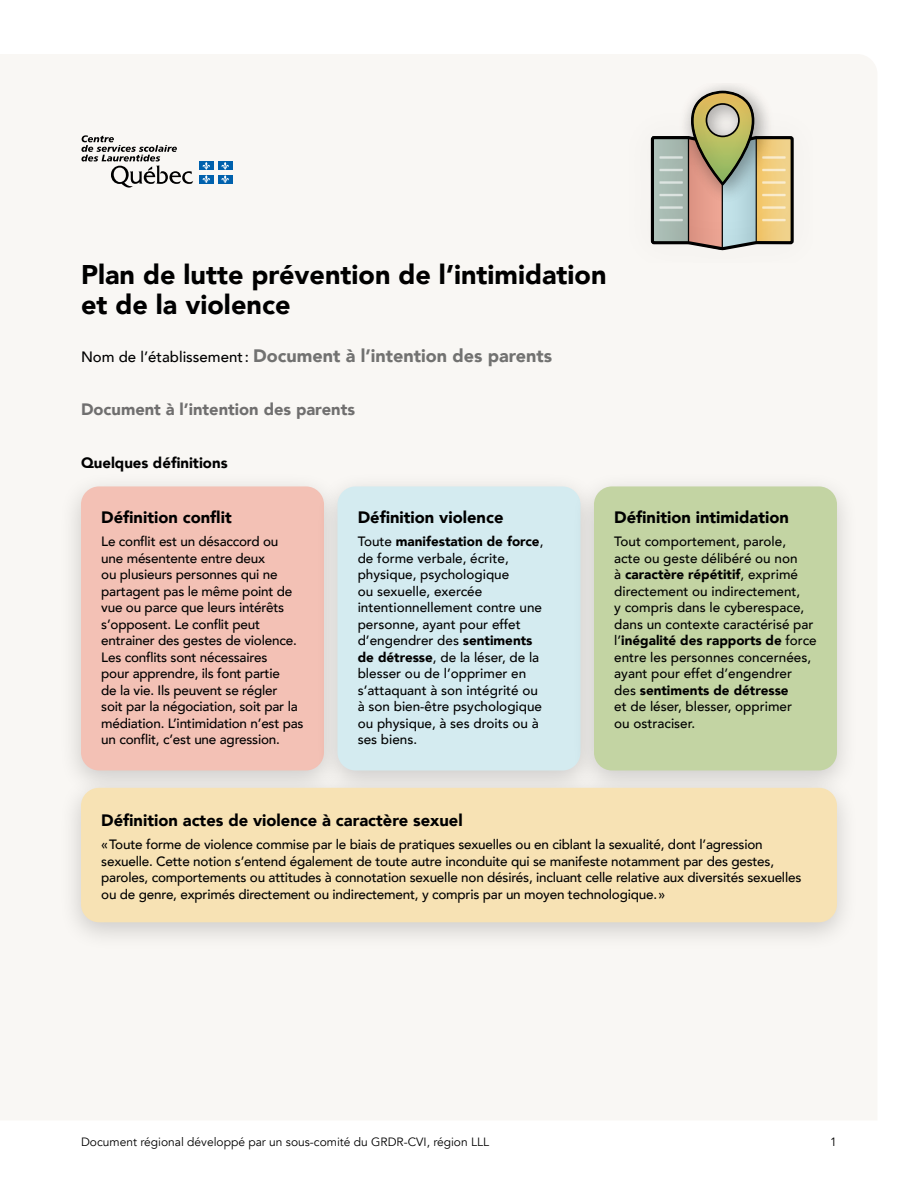
<style>
.page{position:relative;width:918px;height:1188px;background:#fff}
.page>*{position:absolute;margin:0;border:0;box-sizing:border-box;transform-origin:0 0}
.t1{font:900 27px/30px "Avenir";color:#000}
.t2{font:900 18px "Avenir";color:#727271}
.t3{font:900 16.5px "Avenir";color:#000}
.t4{font:900 16.5px "Avenir";color:#706f6f}
.t5{font:900 15px "Avenir";color:#000}
.t6{font:500 13.5px/16.5px "Avenir";letter-spacing:-.015em;color:#000}
.t7{font:12px "Avenir";color:#000}
.s1{font-weight:500;font-size:15px;color:#000}
.s2{font-weight:900}
</style>
<div class="page">
<div style="left:0;top:54px;width:877px;height:1066px;background:#f9f7f4"></div>
<svg style="left:81px;top:135px;width:112px;height:53px"></svg>
<div style="left:199px;top:161px;width:15px;height:9px;background:#0061ad"></div>
<div style="left:218px;top:161px;width:14px;height:9px;background:#0061ad"></div>
<div style="left:199px;top:175px;width:15px;height:9px;background:#0061ad"></div>
<svg style="left:202px;top:162px;width:8px;height:21px"></svg>
<div style="left:218px;top:175px;width:14px;height:9px;background:#0061ad"></div>
<svg style="left:221px;top:162px;width:8px;height:21px"></svg>
<div style="left:58px;top:471px;width:288px;height:329px;background:#000;opacity:.18"></div>
<div style="left:81px;top:486px;width:243px;height:284px;background:#f3c1b5;border-radius:18px"></div>
<div style="left:315px;top:471px;width:288px;height:329px;background:#000;opacity:.18"></div>
<div style="left:338px;top:486px;width:242px;height:284px;background:#d4ebf0;border-radius:18px"></div>
<div style="left:571px;top:471px;width:288px;height:329px;background:#000;opacity:.18"></div>
<div style="left:594px;top:486px;width:243px;height:284px;background:#c3d4a3;border-radius:18px"></div>
<div style="left:629px;top:91px;width:184px;height:171px;background:#f7f5f2"></div>
<img style="left:672px;top:83px;width:109px;height:6px">
<svg style="left:649px;top:89px;width:146px;height:163px"></svg>
<div style="left:58px;top:772px;width:801px;height:179px;background:#000;opacity:.18"></div>
<div style="left:81px;top:788px;width:756px;height:134px;background:#f7e2b4;border-radius:18px"></div>
<h1 class="t1" style="left:81px;top:258px;width:527px">Plan de lutte prévention de l’intimidation et de la violence</h1>
<h2 class="t2" style="left:81px;top:340px;width:473px"><span class="s1">Nom de l’établissement:</span> Document à l’intention des parents</h2>
<p class="t4" style="left:81px;top:395px;width:276px">Document à l’intention des parents</p>
<p class="t5" style="left:81px;top:450px;width:148px">Quelques définitions</p>
<p class="t3" style="left:101px;top:503px;width:132px">Définition conflit</p>
<p class="t6" style="left:101px;top:533px;width:204px">Le conflit est un désaccord ou une mésentente entre deux<br>ou plusieurs personnes qui ne partagent pas le même point de vue ou parce que leurs intérêts s’opposent. Le conflit peut entrainer des gestes de violence.<br>Les conflits sont nécessaires<br>pour apprendre, ils font partie<br>de la vie. Ils peuvent se régler<br>soit par la négociation, soit par la médiation. L’intimidation n’est pas un conflit, c’est une agression.</p>
<p class="t3" style="left:358px;top:503px;width:147px">Définition violence</p>
<p class="t6" style="left:358px;top:533px;width:187px">Toute <span class="s2">manifestation de force</span>, de forme verbale, écrite, physique, psychologique<br>ou sexuelle, exercée intentionnellement contre une personne, ayant pour effet d’engendrer des <span class="s2">sentiments de détresse</span>, de la léser, de la blesser ou de l’opprimer en s’attaquant à son intégrité ou à son bien-être psychologique ou physique, à ses droits ou à ses biens.</p>
<p class="t3" style="left:614px;top:503px;width:176px">Définition intimidation</p>
<p class="t6" style="left:614px;top:533px;width:204px">Tout comportement, parole,<br>acte ou geste délibéré ou non<br>à <span class="s2">caractère répétitif</span>, exprimé directement ou indirectement,<br>y compris dans le cyberespace, dans un contexte caractérisé par l’<span class="s2">inégalité des rapports de</span> force entre les personnes concernées, ayant pour effet d’engendrer des <span class="s2">sentiments de détresse<br></span>et de léser, blesser, opprimer<br>ou ostraciser.</p>
<p class="t3" style="left:101px;top:806px;width:363px">Définition actes de violence à caractère sexuel</p>
<p class="t6" style="left:101px;top:835px;width:702px">«Toute forme de violence commise par le biais de pratiques sexuelles ou en ciblant la sexualité, dont l’agression sexuelle. Cette notion s’entend également de toute autre inconduite qui se manifeste notamment par des gestes, paroles, comportements ou attitudes à connotation sexuelle non désirés, incluant celle relative aux diversités sexuelles ou de genre, exprimés directement ou indirectement, y compris par un moyen technologique.»</p>
<p class="t7" style="left:81px;top:1135px;width:410px">Document régional développé par un sous-comité du GRDR-CVI, région LLL</p>
<p class="t7" style="left:830px;top:1135px;width:8px">1</p>
</div>
